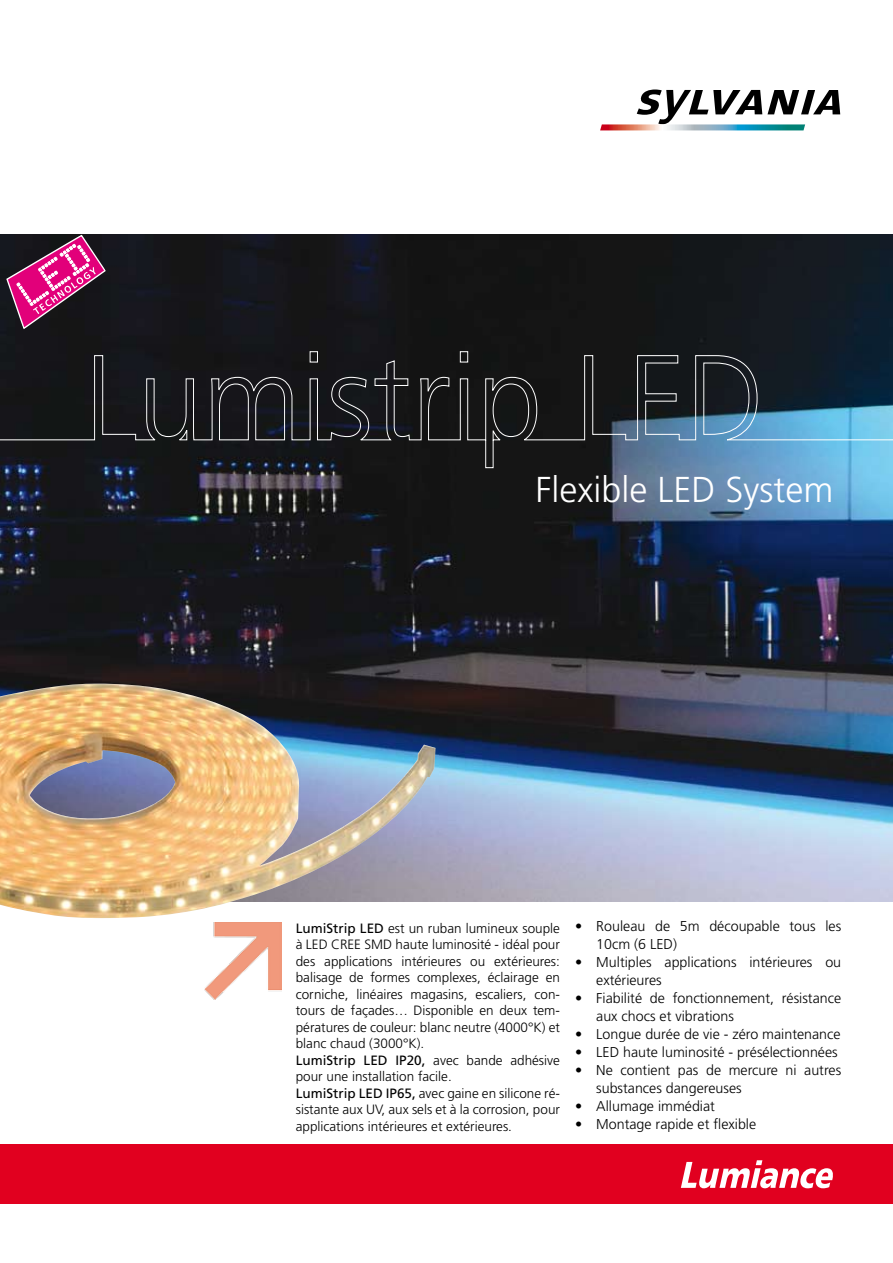
<style>
.page{position:relative;width:893px;height:1263px;background:#fff}
.page>*{position:absolute;margin:0;border:0;box-sizing:border-box;transform-origin:0 0}
.t1{font:300 36px "Frutiger";color:#fff}
.t2{font:300 14.25px/18px "Frutiger";color:#000}
.t3{font:300 13.5px/16.5px "Frutiger";color:#000}
.s1{font-weight:400}
</style>
<div class="page">
<img style="left:0;top:234px;width:893px;height:667px">
<div style="left:0;top:1144px;width:893px;height:59px;background:#e1001f"></div>
<svg style="left:600px;top:89px;width:240px;height:41px"></svg>
<img style="left:204px;top:923px;width:77px;height:76px">
<img style="left:0;top:684px;width:436px;height:234px">
<svg style="left:0;top:234px;width:114px;height:95px;background:#6d2850"></svg>
<svg style="left:681px;top:1160px;width:152px;height:28px"></svg>
<svg style="left:0;top:351px;width:893px;height:117px;background:#28333b"></svg>
<h1 class="t1" style="left:535px;top:469px;width:299px">Flexible LED System</h1>
<p class="t3" style="left:296px;top:920px;width:266px"><span class="s1">LumiStrip LED</span> est un ruban lumineux souple à LED CREE SMD haute luminosité - idéal pour des applications intérieures ou extérieures: balisage de formes complexes, éclairage en corniche, linéaires magasins, escaliers, con&shy;tours de façades… Disponible en deux tem&shy;pératures de couleur: blanc neutre (4000°K) et blanc chaud (3000°K).<br><span class="s1">LumiStrip LED IP20,</span> avec bande adhésive pour une installation facile.<br><span class="s1">LumiStrip LED IP65,</span> avec gaine en silicone ré&shy;sistante aux UV, aux sels et à la corrosion, pour applications intérieures et extérieures.</p>
<p class="t2" style="left:596px;top:917px;width:246px;text-indent:-21px">• Rouleau de 5m découpable tous les<br>10cm (6 LED)</p>
<p class="t2" style="left:596px;top:953px;width:246px;text-indent:-21px">• Multiples applications intérieures ou extérieures</p>
<p class="t2" style="left:596px;top:989px;width:246px;text-indent:-21px">• Fiabilité de fonctionnement, résistance aux chocs et vibrations</p>
<p class="t2" style="left:575px;top:1025px;width:267px">• Longue durée de vie - zéro maintenance</p>
<p class="t2" style="left:575px;top:1043px;width:264px">• LED haute luminosité - présélectionnées</p>
<p class="t2" style="left:596px;top:1061px;width:246px;text-indent:-21px">• Ne contient pas de mercure ni autres substances dangereuses</p>
<p class="t2" style="left:575px;top:1097px;width:141px">• Allumage immédiat</p>
<p class="t2" style="left:575px;top:1115px;width:182px">• Montage rapide et flexible</p>
</div>
